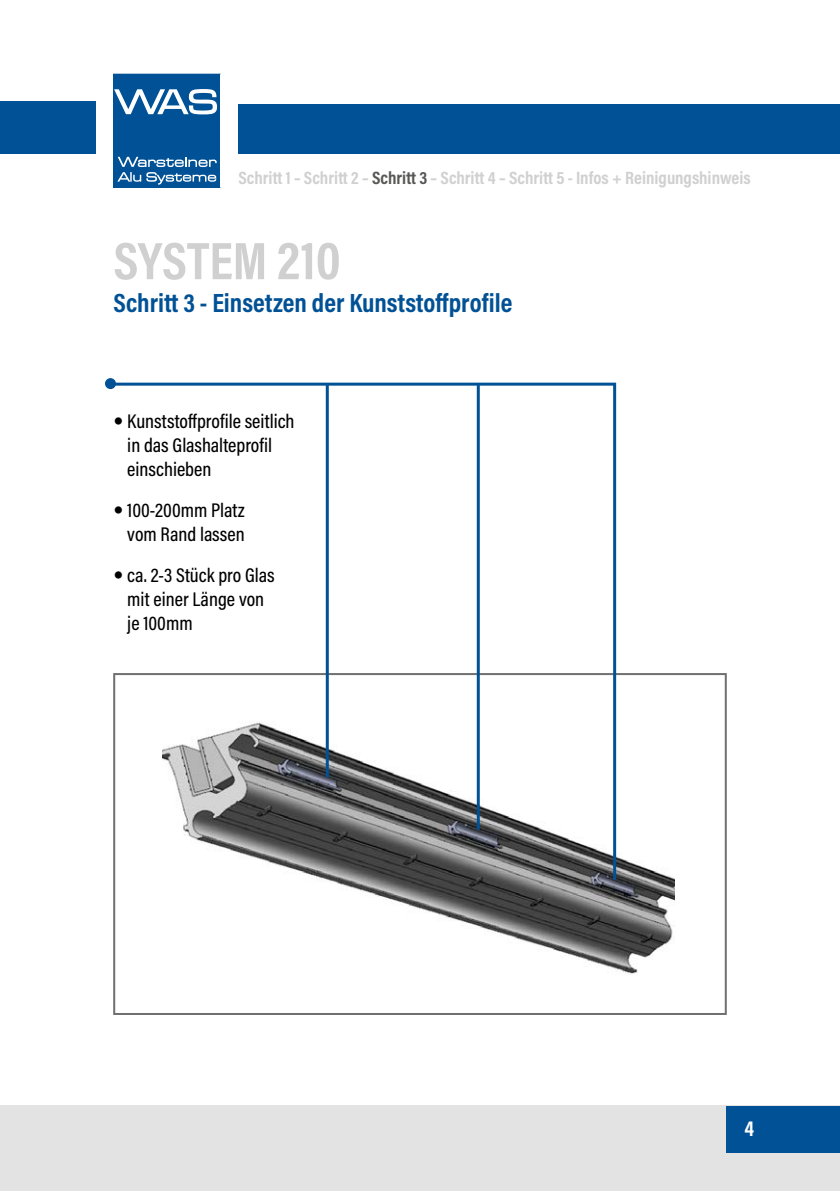
<style>
.page{position:relative;width:840px;height:1191px;background:#fff}
.page>*{position:absolute;margin:0;border:0;box-sizing:border-box;transform-origin:0 0}
.t1{font:700 53.2px "Acumin Pro Cond";color:#d0d0d0}
.t2{font:700 26.6px "Acumin Pro Cond";color:#005195}
.t3{font:700 22px "Acumin Pro Cond";color:#fff}
.t4{font:500 20px/24px "Acumin Pro Cond";color:#000}
.t5{font:700 18px "Acumin Pro Cond";color:#d0d0d0}
.s1{color:#575756}
.s2{font-family:"Avenir"}
</style>
<div class="page">
<div style="left:0;top:1106px;width:839px;height:85px;background:#e3e3e3"></div>
<div style="left:726px;top:1106px;width:113px;height:46px;background:#005195"></div>
<div style="left:238px;top:104px;width:601px;height:50px;background:#005195"></div>
<div style="left:0;top:101px;width:96px;height:53px;background:#005195"></div>
<svg style="left:113px;top:74px;width:107px;height:114px;background:#256aa4"></svg>
<img style="left:335px;top:857px;width:339px;height:117px">
<svg style="left:105px;top:378px;width:11px;height:11px"></svg>
<svg style="left:105px;top:381px;width:512px;height:501px"></svg>
<hr style="left:476px;top:385px;width:3px;height:444px;background:#005195">
<hr style="left:325px;top:385px;width:3px;height:392px;background:#005195">
<p class="t5" style="left:238px;top:166px;width:513px">Schritt 1 – Schritt 2 – <span class="s1">Schritt 3</span> – Schritt 4 – Schritt 5 - Infos + Reinigungshinweis</p>
<h1 class="t1" style="left:113px;top:226px;width:228px">SYSTEM 210</h1>
<h2 class="t2" style="left:113px;top:286px;width:400px">Schritt 3 - Einsetzen der Kunststoffprofile</h2>
<p class="t4" style="left:127px;top:409px;width:169px;text-indent:-14px"><span class="s2">•</span> Kunststoffprofile seitlich in das Glashalteprofil einschieben</p>
<p class="t4" style="left:113px;top:498px;width:133px;text-align:right"><span class="s2">•</span> 100-200mm Platz vom Rand lassen</p>
<p class="t4" style="left:127px;top:563px;width:149px;text-indent:-14px"><span class="s2">•</span> ca. 2-3 Stück pro Glas mit einer Länge von je 100mm</p>
<p class="t3" style="left:744px;top:1113px;width:11px">4</p>
</div>
